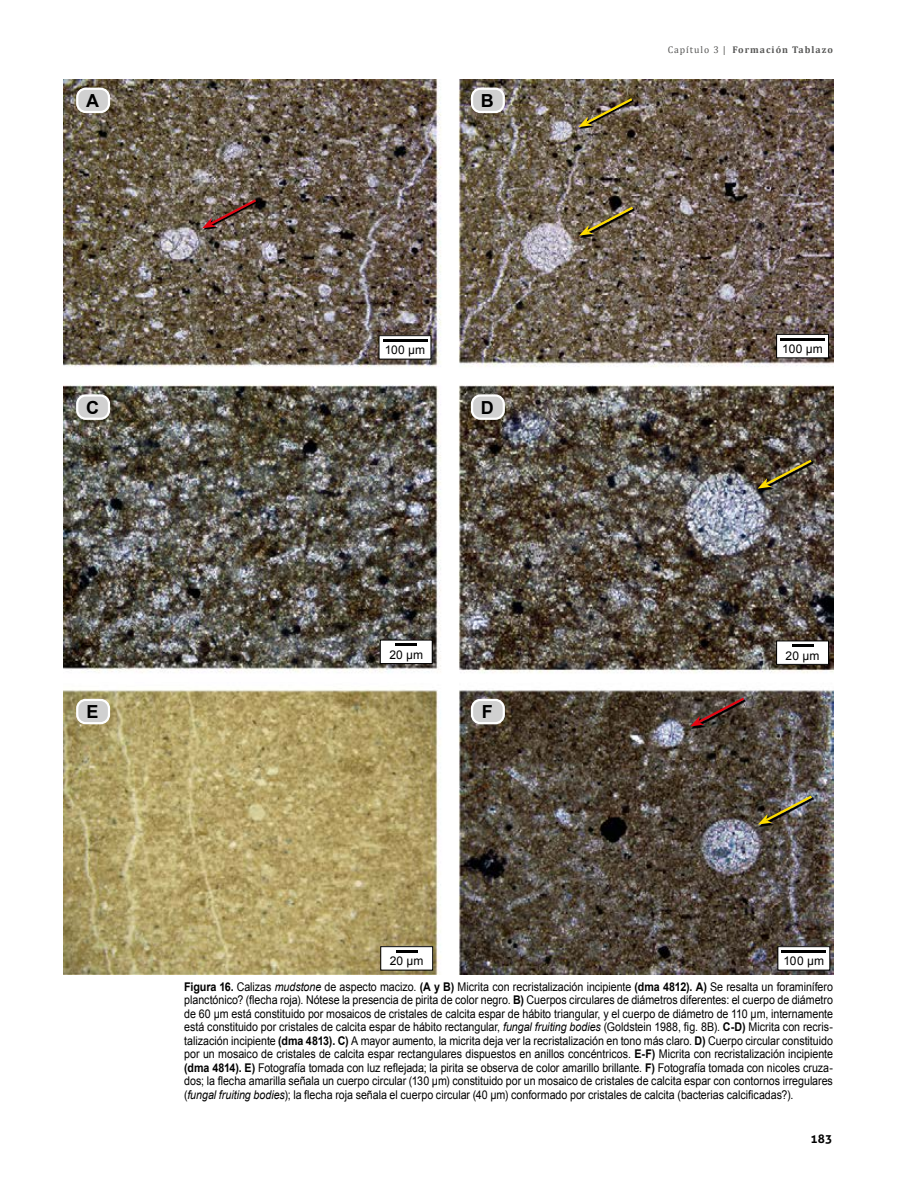
<style>
.page{position:relative;width:918px;height:1188px;background:#fff}
.page>*{position:absolute;margin:0;border:0;box-sizing:border-box;transform-origin:0 0}
.t1{font:700 18px "Arial";color:#000}
.t2{font:12px/13.5px "Arial";color:#000;text-align:justify;scale:.89 1}
.t3{font:12px "Arial";color:#000}
.t4{font:700 12px "Aller";color:#000}
.t5{font:700 9.75px "Cambria";letter-spacing:.1em;color:#575756}
.s1{font-weight:400}
.s2{font-weight:700}
.s3{font-style:italic}
</style>
<div class="page">
<img style="left:64px;top:80px;width:769px;height:894px">
<svg style="left:203px;top:228px;width:55px;height:2px"></svg>
<svg style="left:202px;top:197px;width:57px;height:31px;background:#75584f"></svg>
<svg style="left:579px;top:127px;width:55px;height:2px"></svg>
<svg style="left:578px;top:96px;width:57px;height:31px;background:#756747"></svg>
<svg style="left:580px;top:236px;width:55px;height:2px"></svg>
<svg style="left:579px;top:205px;width:57px;height:31px;background:#746647"></svg>
<svg style="left:759px;top:489px;width:54px;height:2px"></svg>
<svg style="left:758px;top:458px;width:56px;height:31px;background:#5a4f33"></svg>
<svg style="left:691px;top:726px;width:55px;height:3px"></svg>
<svg style="left:690px;top:696px;width:57px;height:30px;background:#543832"></svg>
<svg style="left:759px;top:825px;width:55px;height:2px"></svg>
<svg style="left:758px;top:794px;width:56px;height:31px;background:#675e49"></svg>
<div style="left:778px;top:947px;width:52px;height:23px;background:#fff"></div>
<div style="left:778px;top:946px;width:52px;height:24px;border:1px solid #000"></div>
<hr style="left:782px;top:950px;width:44px;height:2px;background:#000">
<div style="left:379px;top:336px;width:52px;height:23px;background:#fff"></div>
<div style="left:379px;top:335px;width:52px;height:24px;border:1px solid #000"></div>
<hr style="left:383px;top:339px;width:44px;height:2px;background:#000">
<div style="left:777px;top:334px;width:52px;height:24px;background:#fff"></div>
<div style="left:776px;top:334px;width:53px;height:24px;border:1px solid #000"></div>
<hr style="left:780px;top:338px;width:45px;height:2px;background:#000">
<div style="left:380px;top:640px;width:52px;height:24px;background:#fff"></div>
<div style="left:380px;top:640px;width:52px;height:24px;border:1px solid #000"></div>
<hr style="left:396px;top:644px;width:21px;height:2px;background:#000">
<div style="left:777px;top:641px;width:52px;height:23px;background:#fff"></div>
<div style="left:776px;top:641px;width:53px;height:24px;border:1px solid #000"></div>
<hr style="left:792px;top:644px;width:21px;height:3px;background:#000">
<div style="left:381px;top:947px;width:52px;height:23px;background:#fff"></div>
<div style="left:381px;top:946px;width:52px;height:24px;border:1px solid #000"></div>
<hr style="left:396px;top:950px;width:21px;height:2px;background:#000">
<div style="left:77px;top:89px;width:32px;height:23px;background:#d0d0d0;border-radius:9px"></div>
<div style="left:76px;top:88px;width:34px;height:25px;border:2px solid #fff;border-radius:9px"></div>
<div style="left:77px;top:395px;width:32px;height:24px;background:#d0d0d0;border-radius:9px"></div>
<div style="left:76px;top:394px;width:34px;height:26px;border:2px solid #fff;border-radius:9px"></div>
<div style="left:77px;top:700px;width:32px;height:23px;background:#d0d0d0;border-radius:9px"></div>
<div style="left:76px;top:699px;width:34px;height:25px;border:2px solid #fff;border-radius:9px"></div>
<div style="left:472px;top:89px;width:32px;height:23px;background:#d0d0d0;border-radius:9px"></div>
<div style="left:471px;top:88px;width:34px;height:25px;border:2px solid #fff;border-radius:9px"></div>
<div style="left:472px;top:395px;width:32px;height:24px;background:#d0d0d0;border-radius:9px"></div>
<div style="left:471px;top:394px;width:34px;height:26px;border:2px solid #fff;border-radius:9px"></div>
<div style="left:472px;top:700px;width:32px;height:23px;background:#d0d0d0;border-radius:9px"></div>
<div style="left:471px;top:699px;width:34px;height:25px;border:2px solid #fff;border-radius:9px"></div>
<p class="t5" style="left:668px;top:43px;width:167px"><span class="s1">Capítulo 3 |</span> Formación Tablazo</p>
<h1 class="t1" style="left:86px;top:89px;width:14px">A</h1>
<h1 class="t1" style="left:481px;top:89px;width:14px">B</h1>
<p class="t3" style="left:385px;top:342px;width:42px">100 µm</p>
<p class="t3" style="left:782px;top:341px;width:42px">100 µm</p>
<h1 class="t1" style="left:86px;top:395px;width:14px">C</h1>
<h1 class="t1" style="left:481px;top:395px;width:14px">D</h1>
<p class="t3" style="left:389px;top:647px;width:35px">20 µm</p>
<p class="t3" style="left:786px;top:647px;width:35px">20 µm</p>
<h1 class="t1" style="left:87px;top:700px;width:14px">E</h1>
<h1 class="t1" style="left:482px;top:700px;width:12px">F</h1>
<p class="t3" style="left:390px;top:953px;width:35px">20 µm</p>
<p class="t3" style="left:784px;top:953px;width:42px">100 µm</p>
<p class="t2" style="left:184px;top:980px;width:730px"><span class="s2">Figura 16.</span> Calizas <span class="s3">mudstone</span> de aspecto macizo. <span class="s2">(A y B)</span> Micrita con recristalización incipiente <span class="s2">(dma 4812). A)</span> Se resalta un foraminífero planctónico? (flecha roja). Nótese la presencia de pirita de color negro. <span class="s2">B)</span> Cuerpos circulares de diámetros diferentes: el cuerpo de diámetro de 60 µm está constituido por mosaicos de cristales de calcita espar de hábito triangular, y el cuerpo de diámetro de 110 µm, internamente está constituido por cristales de calcita espar de hábito rectangular, <span class="s3">fungal fruiting bodies</span> (Goldstein 1988, fig. 8B). <span class="s2">C-D)</span> Micrita con recris&shy;talización incipiente <span class="s2">(dma 4813). C)</span> A mayor aumento, la micrita deja ver la recristalización en tono más claro. <span class="s2">D)</span> Cuerpo circular constituido por un mosaico de cristales de calcita espar rectangulares dispuestos en anillos concéntricos. <span class="s2">E-F)</span> Micrita con recristalización incipiente <span class="s2">(dma 4814). E)</span> Fotografía tomada con luz reflejada; la pirita se observa de color amarillo brillante. <span class="s2">F)</span> Fotografía tomada con nicoles cruza&shy;dos; la flecha amarilla señala un cuerpo circular (130 µm) constituido por un mosaico de cristales de calcita espar con contornos irregulares (<span class="s3">fungal fruiting bodies</span>); la flecha roja señala el cuerpo circular (40 µm) conformado por cristales de calcita (bacterias calcificadas?).</p>
<p class="t4" style="left:811px;top:1131px;width:23px">183</p>
</div>
